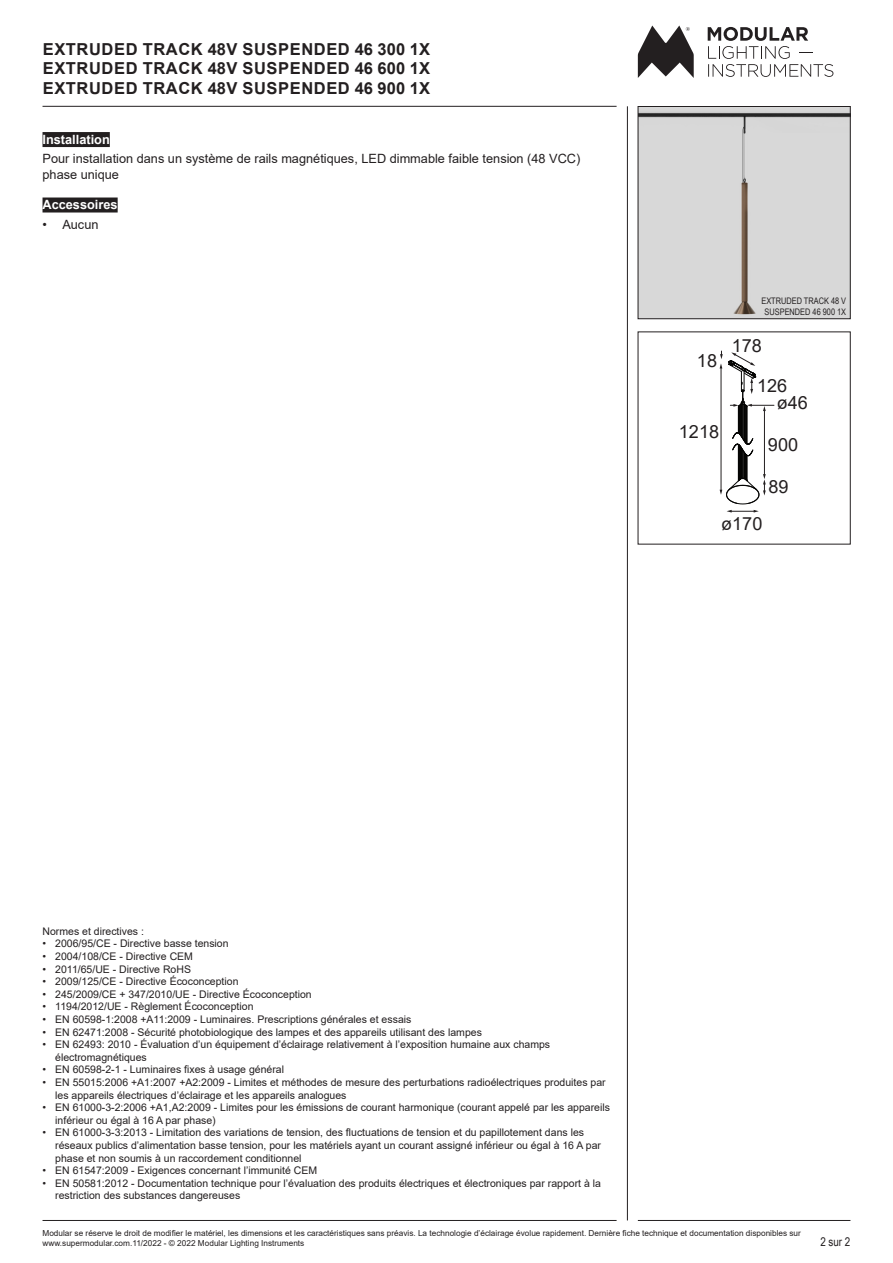
<style>
.page{position:relative;width:893px;height:1263px;background:#fff}
.page>*{position:absolute;margin:0;border:0;box-sizing:border-box;transform-origin:0 0}
.t1{font:18.15px/39.8px "Arial";color:#231f20}
.t2{font:700 16.5px "Arial";letter-spacing:.035em;color:#231f20}
.t3{font:12.75px/15.3px "Arial";color:#231f20}
.t4{font:700 12.75px "Arial";color:#fff}
.t5{font:12px "Arial Narrow";color:#231f20}
.t6{font:10.5px/12.6px "Arial";color:#231f20}
.t7{font:9px "Arial Narrow";color:#231f20}
.t8{font:8.25px/9.9px "Arial";color:#231f20}
</style>
<div class="page">
<hr style="left:43px;top:106px;width:574px;height:1px;background:#231f20">
<hr style="left:627px;top:106px;width:1px;height:1114px;background:#231f20">
<svg style="left:708px;top:27px;width:125px;height:50px"></svg>
<svg style="left:638px;top:26px;width:56px;height:52px"></svg>
<hr style="left:638px;top:1220px;width:212px;height:1px;background:#231f20">
<hr style="left:43px;top:1220px;width:574px;height:1px;background:#231f20">
<div style="left:43px;top:132px;width:67px;height:15px;background:#231f20"></div>
<div style="left:43px;top:197px;width:75px;height:15px;background:#231f20"></div>
<div style="left:640px;top:108px;width:208px;height:209px;background:#d8d8d8"></div>
<div style="left:638px;top:106px;width:212px;height:213px;border:1px solid #231f20"></div>
<svg style="left:727px;top:510px;width:32px;height:2px"></svg>
<svg style="left:720px;top:351px;width:54px;height:153px"></svg>
<p class="t2" style="left:43px;top:37px;width:389px">EXTRUDED TRACK 48V SUSPENDED 46 300 1X</p>
<p class="t2" style="left:43px;top:57px;width:389px">EXTRUDED TRACK 48V SUSPENDED 46 600 1X</p>
<p class="t2" style="left:43px;top:77px;width:389px">EXTRUDED TRACK 48V SUSPENDED 46 900 1X</p>
<p class="t4" style="left:43px;top:130px;width:69px">Installation</p>
<p class="t3" style="left:43px;top:151px;width:539px">Pour installation dans un système de rails magnétiques, LED dimmable faible tension (48 VCC) phase unique</p>
<p class="t4" style="left:43px;top:196px;width:77px">Accessoires</p>
<p class="t3" style="left:43px;top:216px;width:57px">• Aucun</p>
<p class="t1" style="left:697px;top:340px;width:22px">18</p>
<p class="t1" style="left:679px;top:411px;width:42px">1218</p>
<p class="t7" style="left:761px;top:294px;width:86px">EXTRUDED TRACK 48 V</p>
<p class="t7" style="left:765px;top:305px;width:83px">SUSPENDED 46 900 1X</p>
<p class="t1" style="left:757px;top:326px;width:32px;text-indent:-25px">178<br>126</p>
<p class="t1" style="left:777px;top:383px;width:33px">ø46</p>
<p class="t1" style="left:768px;top:424px;width:32px">900</p>
<p class="t1" style="left:768px;top:467px;width:22px">89</p>
<p class="t1" style="left:721px;top:504px;width:43px">ø170</p>
<p class="t6" style="left:43px;top:925px;width:103px">Normes et directives :</p>
<p class="t6" style="left:43px;top:937px;width:188px">• 2006/95/CE - Directive basse tension</p>
<p class="t6" style="left:43px;top:950px;width:152px">• 2004/108/CE - Directive CEM</p>
<p class="t6" style="left:43px;top:962px;width:150px">• 2011/65/UE - Directive RoHS</p>
<p class="t6" style="left:43px;top:975px;width:198px">• 2009/125/CE - Directive Écoconception</p>
<p class="t6" style="left:43px;top:988px;width:271px">• 245/2009/CE + 347/2010/UE - Directive Écoconception</p>
<p class="t6" style="left:43px;top:1000px;width:212px">• 1194/2012/UE - Règlement Écoconception</p>
<p class="t6" style="left:43px;top:1013px;width:370px">• EN 60598-1:2008 +A11:2009 - Luminaires. Prescriptions générales et essais</p>
<p class="t6" style="left:43px;top:1025px;width:441px">• EN 62471:2008 - Sécurité photobiologique des lampes et des appareils utilisant des lampes</p>
<p class="t6" style="left:55px;top:1038px;width:496px;text-indent:-13px">• EN 62493: 2010 - Évaluation d’un équipement d’éclairage relativement à l’exposition humaine aux champs électromagnétiques</p>
<p class="t6" style="left:43px;top:1063px;width:243px">• EN 60598-2-1 - Luminaires fixes à usage général</p>
<p class="t6" style="left:55px;top:1076px;width:552px;text-indent:-13px">• EN 55015:2006 +A1:2007 +A2:2009 - Limites et méthodes de mesure des perturbations radioélectriques produites par les appareils électriques d’éclairage et les appareils analogues</p>
<p class="t6" style="left:55px;top:1101px;width:556px;text-indent:-13px">• EN 61000-3-2:2006 +A1,A2:2009 - Limites pour les émissions de courant harmonique (courant appelé par les appareils inférieur ou égal à 16 A par phase)</p>
<p class="t6" style="left:55px;top:1126px;width:547px;text-indent:-13px">• EN 61000-3-3:2013 - Limitation des variations de tension, des fluctuations de tension et du papillotement dans les réseaux publics d’alimentation basse tension, pour les matériels ayant un courant assigné inférieur ou égal à 16 A par phase et non soumis à un raccordement conditionnel</p>
<p class="t6" style="left:43px;top:1164px;width:276px">• EN 61547:2009 - Exigences concernant l’immunité CEM</p>
<p class="t6" style="left:55px;top:1177px;width:547px;text-indent:-13px">• EN 50581:2012 - Documentation technique pour l’évaluation des produits électriques et électroniques par rapport à la restriction des substances dangereuses</p>
<p class="t8" style="left:43px;top:1228px;width:760px">Modular se réserve le droit de modifier le matériel, les dimensions et les caractéristiques sans préavis. La technologie d’éclairage évolue rapidement. Dernière fiche technique et documentation disponibles sur www.supermodular.com.11/2022 - © 2022 Modular Lighting Instruments</p>
<p class="t5" style="left:820px;top:1233px;width:32px">2 sur 2</p>
</div>
